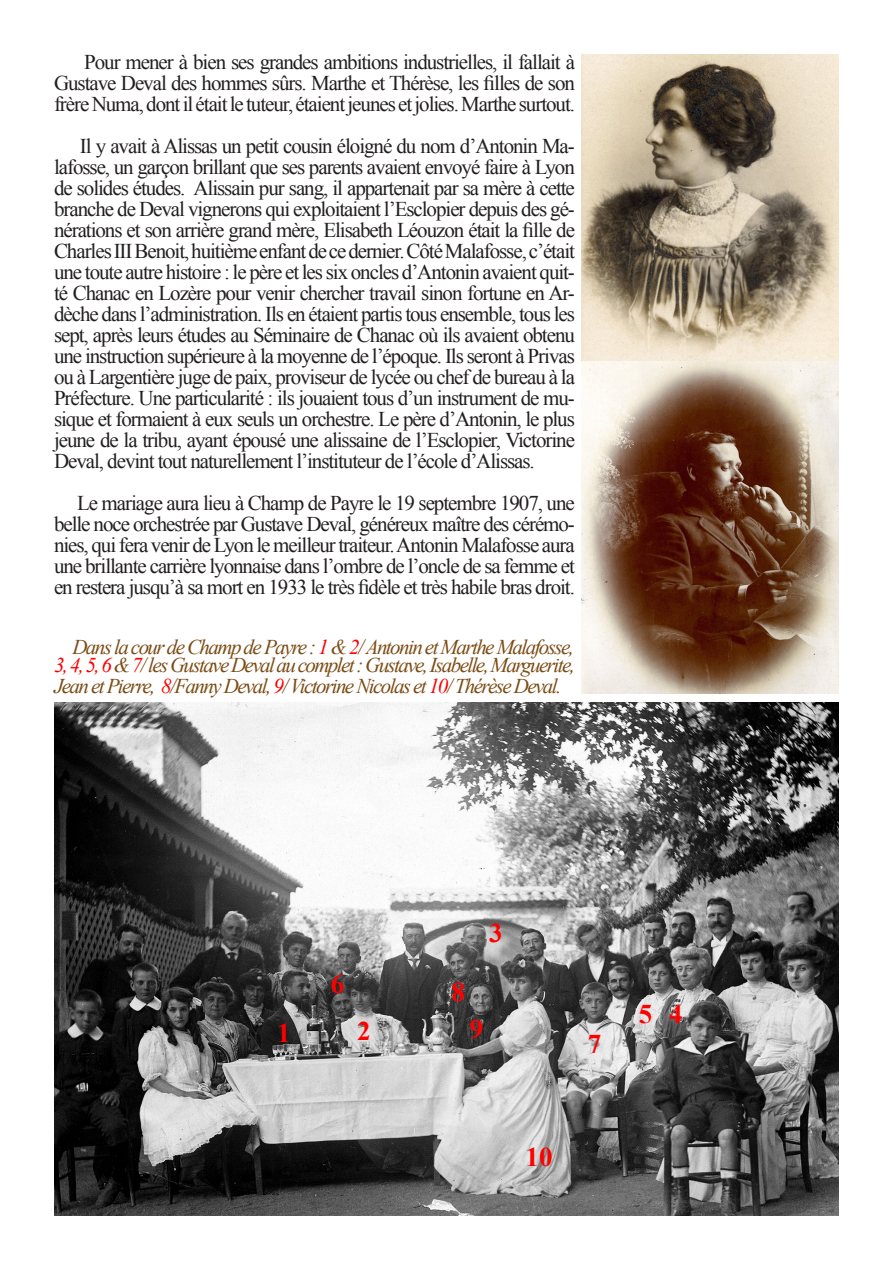
<style>
.page{position:relative;width:893px;height:1263px;background:#fff}
.page>*{position:absolute;margin:0;border:0;box-sizing:border-box;transform-origin:0 0}
.t1{font:700 27px "Times New Roman";color:#f00}
.t2{font:21px/21px "Times New Roman";letter-spacing:-.05em;color:#231f20;text-align:justify}
.t3{font:italic 21px/21px "Times New Roman";letter-spacing:-.075em;color:#7c4c15}
.s1{color:#f00}
</style>
<div class="page">
<img style="left:581px;top:54px;width:258px;height:307px">
<img style="left:54px;top:702px;width:785px;height:513px">
<img style="left:581px;top:361px;width:258px;height:332px">
<p class="t2" style="left:54px;top:51px;width:523px;text-indent:30px">Pour mener à bien ses grandes ambitions industrielles, il fallait à Gustave Deval des hommes sûrs. Marthe et Thérèse, les filles de son frère Numa, dont il était le tuteur, étaient jeunes et jolies. Marthe surtout.</p>
<p class="t2" style="left:54px;top:135px;width:523px;text-indent:26px">Il y avait à Alissas un petit cousin éloigné du nom d’Antonin Ma&shy;lafosse, un garçon brillant que ses parents avaient envoyé faire à Lyon de solides études. Alissain pur sang, il appartenait par sa mère à cette branche de Deval vignerons qui exploitaient l’Esclopier depuis des gé&shy;nérations et son arrière grand mère, Elisabeth Léouzon était la fille de Charles III Benoit, huitième enfant de ce dernier. Côté Malafosse, c’était une toute autre histoire : le père et les six oncles d’Antonin avaient quit&shy;té Chanac en Lozère pour venir chercher travail sinon fortune en Ar&shy;dèche dans l’administration. Ils en étaient partis tous ensemble, tous les sept, après leurs études au Séminaire de Chanac où ils avaient obtenu une instruction supérieure à la moyenne de l’époque. Ils seront à Privas ou à Largentière juge de paix, proviseur de lycée ou chef de bureau à la Préfecture. Une particularité : ils jouaient tous d’un instrument de mu&shy;sique et formaient à eux seuls un orchestre. Le père d’Antonin, le plus jeune de la tribu, ayant épousé une alissaine de l’Esclopier, Victorine Deval, devint tout naturellement l’instituteur de l’école d’Alissas.</p>
<p class="t2" style="left:54px;top:492px;width:523px;text-indent:23px">Le mariage aura lieu à Champ de Payre le 19 septembre 1907, une belle noce orchestrée par Gustave Deval, généreux maître des cérémo&shy;nies, qui fera venir de Lyon le meilleur traiteur. Antonin Malafosse aura une brillante carrière lyonnaise dans l’ombre de l’oncle de sa femme et en restera jusqu’à sa mort en 1933 le très fidèle et très habile bras droit.</p>
<p class="t3" style="left:72px;top:636px;width:503px">Dans la cour de Champ de Payre : <span class="s1">1</span> &amp; <span class="s1">2</span>/ Antonin et Marthe Malafosse,</p>
<p class="t3" style="left:54px;top:654px;width:522px"><span class="s1">3, 4, 5, 6</span> &amp; <span class="s1">7</span>/ les Gustave Deval au complet : Gustave, Isabelle, Marguerite,<br>Jean et Pierre, <span class="s1">8</span>/Fanny Deval, <span class="s1">9</span>/ Victorine Nicolas et <span class="s1">10</span>/ Thérèse Deval.</p>
<p class="t1" style="left:331px;top:969px;width:15px">6</p>
<p class="t1" style="left:277px;top:1017px;width:15px">1</p>
<p class="t1" style="left:357px;top:1015px;width:15px">2</p>
<p class="t1" style="left:452px;top:976px;width:15px">8</p>
<p class="t1" style="left:489px;top:917px;width:15px">3</p>
<p class="t1" style="left:470px;top:1013px;width:15px">9</p>
<p class="t1" style="left:588px;top:1028px;width:15px">7</p>
<p class="t1" style="left:526px;top:1142px;width:28px">10</p>
<p class="t1" style="left:639px;top:998px;width:15px">5</p>
<p class="t1" style="left:669px;top:998px;width:15px">4</p>
</div>
